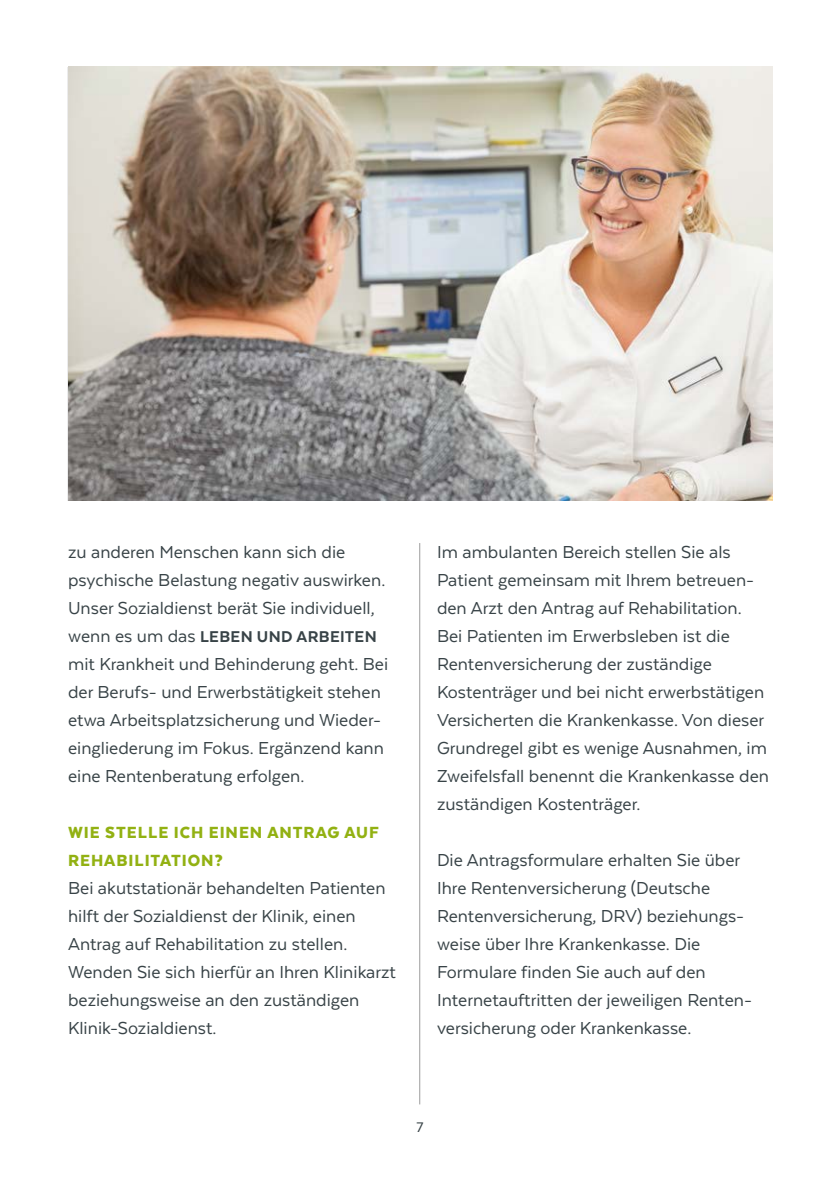
<style>
.page{position:relative;width:840px;height:1191px;background:#fff}
.page>*{position:absolute;margin:0;border:0;box-sizing:border-box;transform-origin:0 0}
.t1{font:20px/28px "Texta";color:#384347}
.t2{font:900 18.6px/28px "Texta";letter-spacing:.05em;color:#92b112}
.t3{font:800 18px "Texta";letter-spacing:.02em;color:#384347}
.t4{font:16px "Texta";color:#384347}
.s1{font-weight:400;font-size:20px}
</style>
<div class="page">
<hr style="left:419px;top:543px;width:1px;height:561px;background:#9c9d9d">
<img style="left:69px;top:67px;width:702px;height:433px">
<p class="t1" style="left:68px;top:538px;width:318px">zu anderen Menschen kann sich die psychische Belastung negativ auswirken.<br>Unser Sozialdienst berät Sie individuell,</p>
<p class="t3" style="left:68px;top:627px;width:310px"><span class="s1">wenn es um das</span> LEBEN UND ARBEITEN</p>
<p class="t1" style="left:68px;top:650px;width:321px">mit Krankheit und Behinderung geht. Bei der Berufs- und Erwerbstätigkeit stehen etwa Arbeitsplatzsicherung und Wieder&shy;eingliederung im Fokus. Ergänzend kann eine Rentenberatung erfolgen.</p>
<p class="t2" style="left:68px;top:818px;width:312px">WIE STELLE ICH EINEN ANTRAG AUF<br>REHABILITATION?</p>
<p class="t1" style="left:68px;top:874px;width:329px">Bei akutstationär behandelten Patienten hilft der Sozialdienst der Klinik, einen Antrag auf Rehabilitation zu stellen.<br>Wenden Sie sich hierfür an Ihren Klinikarzt beziehungsweise an den zuständigen Klinik-Sozialdienst.</p>
<p class="t1" style="left:437px;top:538px;width:333px">Im ambulanten Bereich stellen Sie als Patient gemeinsam mit Ihrem betreuen&shy;den Arzt den Antrag auf Rehabilitation.<br>Bei Patienten im Erwerbsleben ist die Rentenversicherung der zuständige Kostenträger und bei nicht erwerbstätigen Versicherten die Krankenkasse. Von dieser Grundregel gibt es wenige Ausnahmen, im Zweifelsfall benennt die Krankenkasse den zuständigen Kostenträger.</p>
<p class="t1" style="left:437px;top:846px;width:316px">Die Antragsformulare erhalten Sie über Ihre Rentenversicherung (Deutsche Rentenversicherung, DRV) beziehungs&shy;weise über Ihre Krankenkasse. Die Formulare finden Sie auch auf den Internetauftritten der jeweiligen Renten&shy;versicherung oder Krankenkasse.</p>
<p class="t4" style="left:416px;top:1119px;width:8px">7</p>
</div>
